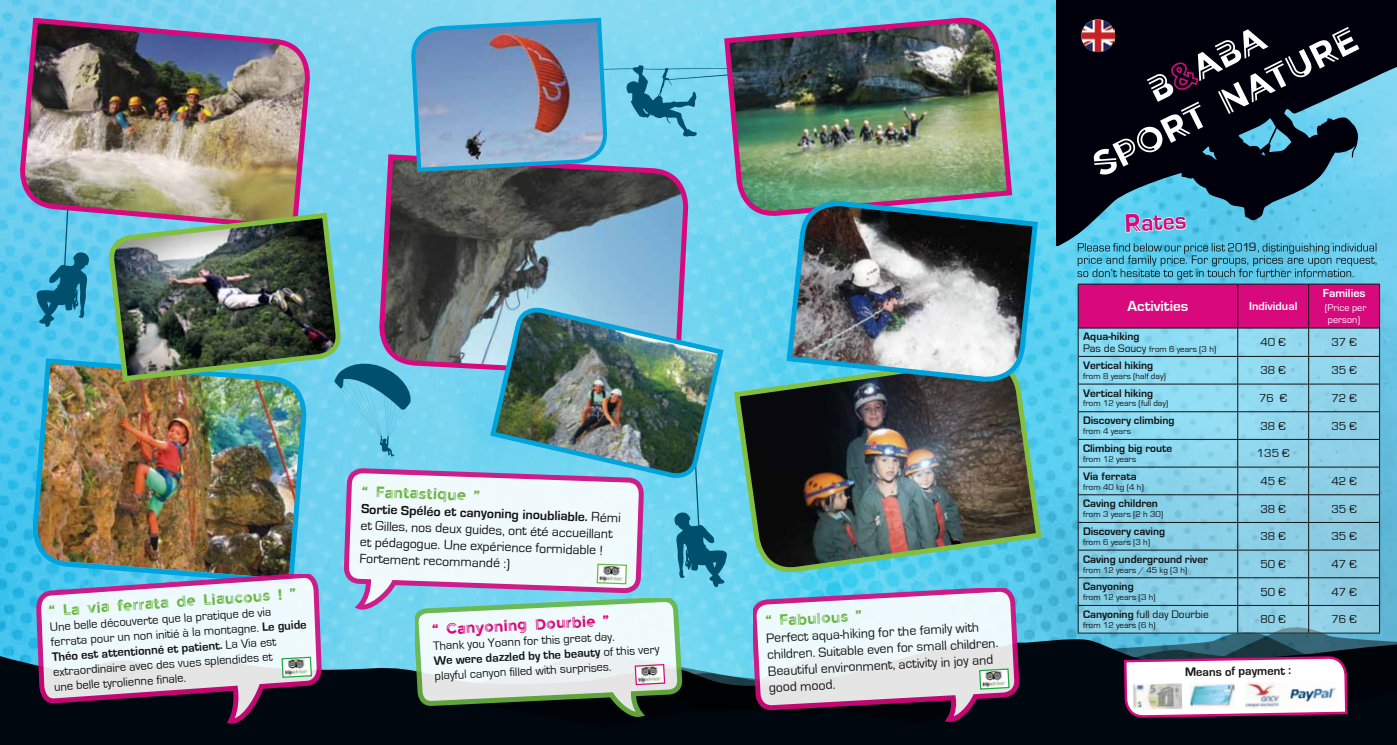
<style>
.page{position:relative;width:1397px;height:745px;background:#fff}
.page>*{position:absolute;margin:0;border:0;box-sizing:border-box;transform-origin:0 0}
.t1{font:700 25px "Eurostile";color:#d7097d;scale:.95 1}
.t2{font:15px "Balans";color:#6ab643}
.t3{font:15px "Balans";color:#d7097d}
.t4{font:700 15px "Eurostile";color:#fff}
.t5{font:13.75px/16.5px "Eurostile";color:#121212}
.t6{font:12.5px/15px "Eurostile";color:#121212}
.t7{font:700 12.5px "Eurostile";color:#121212}
.t8{font:12px "Eurostile";color:#121212}
.t9{font:700 12px "Eurostile";color:#fff}
.t10{font:700 11.25px "Eurostile";color:#121212}
.t11{font:11.25px "Eurostile";color:#121212}
.t12{font:10px/12px "Eurostile";color:#fff;text-align:center}
.t13{font:8.75px "Eurostile";color:#121212}
.s1{font-weight:700}
.s2{font-family:"Balans";font-weight:400}
.s3{font-size:11.25px}
</style>
<div class="page">
<img style="left:0;top:0;width:1077px;height:635px">
<svg style="left:0;top:635px;width:1396px;height:109px;background:#061620"></svg>
<div style="left:1122px;top:716px;width:226px;height:28px;background:#01070e"></div>
<svg style="left:1056px;top:0;width:340px;height:245px;background:#224355"></svg>
<svg style="left:1093px;top:27px;width:265px;height:148px;background:#252c39"></svg>
<img style="left:1081px;top:19px;width:33px;height:33px">
<svg style="left:377px;top:152px;width:313px;height:58px;background:#515055"></svg>
<img style="left:30px;top:289px;width:79px;height:364px">
<svg style="left:1020px;top:355px;width:24px;height:255px;background:#55afb3"></svg>
<img style="left:721px;top:17px;width:293px;height:193px">
<svg style="left:783px;top:198px;width:257px;height:186px;background:#499eba"></svg>
<svg style="left:412px;top:16px;width:321px;height:158px;background:#78a9c8"></svg>
<svg style="left:37px;top:283px;width:52px;height:44px;background:#298bac"></svg>
<img style="left:18px;top:0;width:294px;height:283px">
<svg style="left:37px;top:574px;width:72px;height:150px;background:#aeb0c3"></svg>
<img style="left:109px;top:210px;width:911px;height:534px">
<svg style="left:1077px;top:212px;width:319px;height:504px;background:#82abc8"></svg>
<hr style="left:1077px;top:632px;width:160px;height:1px;background:#121212">
<hr style="left:1237px;top:632px;width:71px;height:1px;background:#121212">
<hr style="left:1308px;top:632px;width:71px;height:1px;background:#121212">
<p class="t2" style="left:48px;top:601px;width:249px;rotate:-4deg">“ La via ferrata de Liaucous ! ”</p>
<p class="t6" style="left:49px;top:619px;width:258px;rotate:-4deg">Une belle découverte que la pratique de via ferrata pour un non initié à la montagne. <span class="s1">Le guide Théo est attentionné et patient.</span> La Via est extraordinaire avec des vues splendides et<br>une belle tyrolienne finale.</p>
<p class="t2" style="left:362px;top:482px;width:120px;rotate:2deg">“ Fantastique ”</p>
<p class="t5" style="left:361px;top:500px;width:261px;rotate:2deg"><span class="s1">Sortie Spéléo et canyoning inoubliable.</span> Rémi et Gilles, nos deux guides, ont été accueillant et pédagogue. Une expérience formidable !<br>Fortement recommandé :)</p>
<p class="t3" style="left:432px;top:620px;width:179px;rotate:-3deg">“ Canyoning Dourbie ”</p>
<p class="t6" style="left:433px;top:638px;width:227px;rotate:-3deg">Thank you Yoann for this great day.<br><span class="s1">We were dazzled by the beauty</span> of this very playful canyon filled with surprises.</p>
<p class="t2" style="left:764px;top:611px;width:98px;rotate:-3deg">“ Fabulous ”</p>
<p class="t5" style="left:765px;top:629px;width:233px;rotate:-3deg">Perfect aqua-hiking for the family with children. Suitable even for small children.<br>Beautiful environment, activity in joy and good mood.</p>
<h1 class="t1" style="left:1122px;top:210px;width:67px;rotate:-3deg"><span class="s2">R</span>ates</h1>
<p class="t6" style="left:1248px;top:240px;width:9px">9</p>
<p class="t4" style="left:1127px;top:298px;width:62px">Activities</p>
<p class="t9" style="left:1248px;top:299px;width:50px">Individual</p>
<p class="t9" style="left:1322px;top:286px;width:44px">Families</p>
<p class="t12" style="left:1324px;top:302px;width:43px">(Price per person)</p>
<p class="t10" style="left:1082px;top:330px;width:58px">Aqua-hiking</p>
<p class="t13" style="left:1082px;top:344px;width:135px"><span class="s3">Pas de Soucy</span> from 6 years (3 h)</p>
<p class="t8" style="left:1260px;top:335px;width:27px">40 €</p>
<p class="t8" style="left:1331px;top:335px;width:27px">37 €</p>
<p class="t10" style="left:1082px;top:359px;width:72px">Vertical hiking</p>
<p class="t13" style="left:1082px;top:371px;width:84px">from 8 years (half day)</p>
<p class="t8" style="left:1260px;top:363px;width:27px">38 €</p>
<p class="t8" style="left:1331px;top:363px;width:27px">35 €</p>
<p class="t10" style="left:1082px;top:387px;width:72px">Vertical hiking</p>
<p class="t13" style="left:1082px;top:398px;width:87px">from 12 years (full day)</p>
<p class="t8" style="left:1258px;top:391px;width:30px">76 €</p>
<p class="t8" style="left:1331px;top:391px;width:27px">72 €</p>
<p class="t10" style="left:1082px;top:414px;width:93px">Discovery climbing</p>
<p class="t13" style="left:1082px;top:426px;width:49px">from 4 years</p>
<p class="t8" style="left:1260px;top:419px;width:27px">38 €</p>
<p class="t8" style="left:1331px;top:419px;width:27px">35 €</p>
<p class="t10" style="left:1082px;top:442px;width:91px">Climbing big route</p>
<p class="t13" style="left:1082px;top:454px;width:55px">from 12 years</p>
<p class="t8" style="left:1256px;top:446px;width:34px">135 €</p>
<p class="t10" style="left:1082px;top:469px;width:55px">Via ferrata</p>
<p class="t13" style="left:1082px;top:482px;width:62px">from 40 kg (4 h)</p>
<p class="t8" style="left:1260px;top:474px;width:27px">45 €</p>
<p class="t8" style="left:1331px;top:474px;width:27px">42 €</p>
<p class="t10" style="left:1082px;top:497px;width:76px">Caving children</p>
<p class="t13" style="left:1082px;top:509px;width:82px">from 3 years (2 h 30)</p>
<p class="t8" style="left:1260px;top:502px;width:27px">38 €</p>
<p class="t8" style="left:1331px;top:502px;width:27px">35 €</p>
<p class="t10" style="left:1082px;top:525px;width:83px">Discovery caving</p>
<p class="t13" style="left:1082px;top:537px;width:69px">from 6 years (3 h)</p>
<p class="t8" style="left:1260px;top:529px;width:27px">38 €</p>
<p class="t8" style="left:1331px;top:529px;width:27px">35 €</p>
<p class="t10" style="left:1082px;top:552px;width:126px">Caving underground river</p>
<p class="t13" style="left:1082px;top:564px;width:106px">from 12 years / 45 kg (3 h)</p>
<p class="t8" style="left:1260px;top:557px;width:27px">50 €</p>
<p class="t8" style="left:1331px;top:557px;width:27px">47 €</p>
<p class="t10" style="left:1082px;top:580px;width:52px">Canyoning</p>
<p class="t13" style="left:1082px;top:592px;width:74px">from 12 years (3 h)</p>
<p class="t8" style="left:1260px;top:584px;width:27px">50 €</p>
<p class="t8" style="left:1331px;top:584px;width:27px">47 €</p>
<p class="t11" style="left:1082px;top:608px;width:127px"><span class="s1">Canyoning</span> full day Dourbie</p>
<p class="t13" style="left:1082px;top:620px;width:74px">from 12 years (6 h)</p>
<p class="t8" style="left:1260px;top:612px;width:27px">80 €</p>
<p class="t8" style="left:1331px;top:612px;width:27px">76 €</p>
<p class="t7" style="left:1184px;top:664px;width:107px;rotate:-1deg">Means of payment :</p>
</div>
